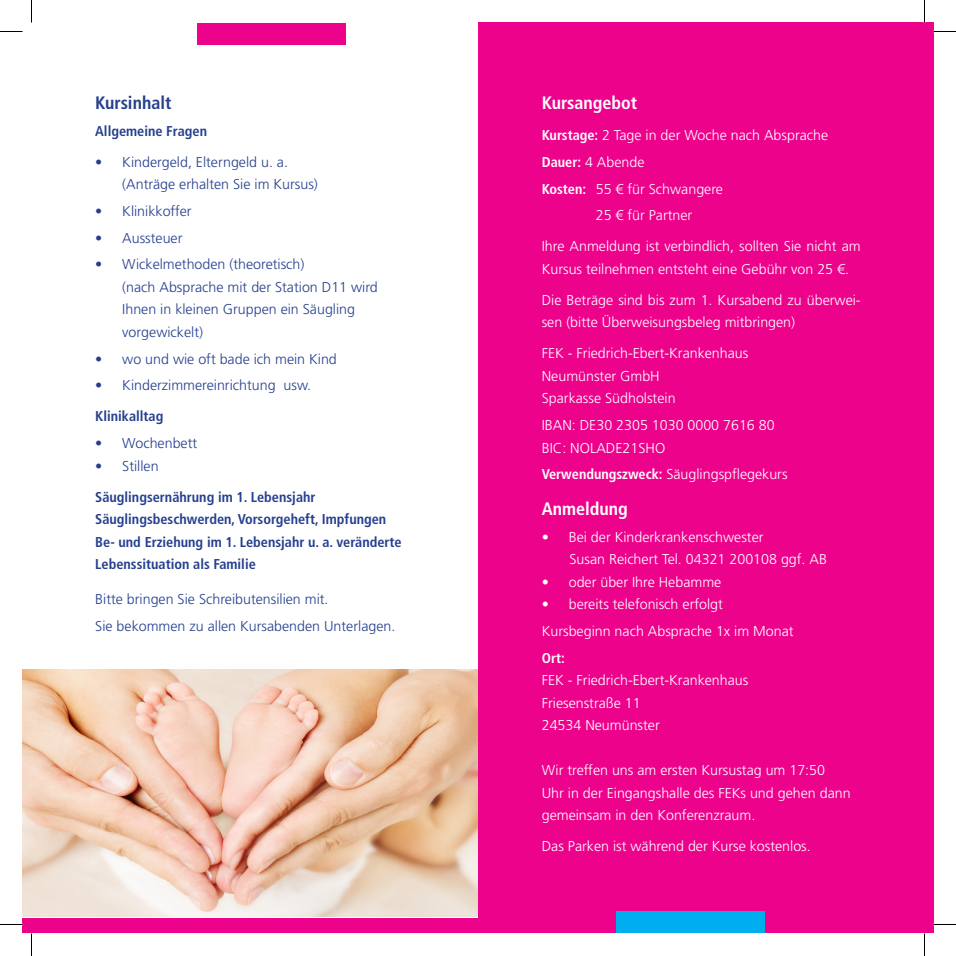
<style>
.page{position:relative;width:956px;height:956px;background:#fff}
.page>*{position:absolute;margin:0;border:0;box-sizing:border-box;transform-origin:0 0}
.t1{font:700 condensed 18px "Frutiger LT Pro";color:#fff}
.t2{font:700 condensed 18px "Frutiger LT Pro";color:#253f8e}
.t3{font:300 14.25px/22.5px "Frutiger LT Pro";color:#fff}
.t4{font:300 14.25px/22.5px "Frutiger LT Pro";color:#253f8e}
.t5{font:700 condensed 14.25px/22.5px "Frutiger LT Pro";color:#253f8e}
.t6{font:700 condensed 14.25px "Frutiger LT Pro";color:#fff}
.s1{font-weight:700;font-stretch:condensed}
</style>
<div class="page">
<div style="left:23px;top:918px;width:455px;height:15px;background:#ed028c"></div>
<div style="left:197px;top:23px;width:149px;height:21px;background:#ed028c"></div>
<div style="left:478px;top:23px;width:455px;height:910px;background:#ed028c"></div>
<div style="left:616px;top:912px;width:149px;height:21px;background:#00aeef"></div>
<img style="left:23px;top:669px;width:455px;height:248px">
<svg style="left:0;top:31px;width:22px;height:1px"></svg>
<svg style="left:933px;top:31px;width:23px;height:1px"></svg>
<svg style="left:0;top:924px;width:22px;height:1px"></svg>
<svg style="left:933px;top:924px;width:23px;height:1px"></svg>
<svg style="left:31px;top:0;width:1px;height:23px"></svg>
<svg style="left:31px;top:933px;width:1px;height:23px"></svg>
<svg style="left:924px;top:0;width:1px;height:23px"></svg>
<svg style="left:924px;top:933px;width:1px;height:23px"></svg>
<p class="t2" style="left:95px;top:92px;width:78px">Kursinhalt</p>
<p class="t5" style="left:95px;top:119px;width:113px">Allgemeine Fragen</p>
<p class="t4" style="left:122px;top:150px;width:197px;text-indent:-27px">• Kindergeld, Elterngeld u. a. (Anträge erhalten Sie im Kursus)</p>
<p class="t4" style="left:95px;top:200px;width:98px">• Klinikkoffer</p>
<p class="t4" style="left:95px;top:226px;width:89px">• Aussteuer</p>
<p class="t4" style="left:122px;top:253px;width:257px;text-indent:-27px">• Wickelmethoden (theoretisch)<br>(nach Absprache mit der Station D11 wird<br>Ihnen in kleinen Gruppen ein Säugling vorgewickelt)</p>
<p class="t4" style="left:95px;top:347px;width:243px">• wo und wie oft bade ich mein Kind</p>
<p class="t4" style="left:95px;top:374px;width:217px">• Kinderzimmereinrichtung usw.</p>
<p class="t5" style="left:95px;top:405px;width:70px">Klinikalltag</p>
<p class="t4" style="left:95px;top:432px;width:103px">• Wochenbett</p>
<p class="t4" style="left:95px;top:454px;width:65px">• Stillen</p>
<p class="t5" style="left:95px;top:485px;width:308px">Säuglingsernährung im 1. Lebensjahr Säuglingsbeschwerden, Vorsorgeheft, Impfungen Be- und Erziehung im 1. Lebensjahr u. a. veränderte Lebenssituation als Familie</p>
<p class="t4" style="left:95px;top:586px;width:302px;line-height:26.7px">Bitte bringen Sie Schreibutensilien mit.<br>Sie bekommen zu allen Kursabenden Unterlagen.</p>
<p class="t1" style="left:542px;top:92px;width:97px">Kursangebot</p>
<p class="t3" style="left:542px;top:124px;width:288px"><span class="s1">Kurstage:</span> 2 Tage in der Woche nach Absprache</p>
<p class="t3" style="left:542px;top:151px;width:104px"><span class="s1">Dauer:</span> 4 Abende</p>
<p class="t3" style="left:542px;top:177px;width:183px"><span class="s1">Kosten:</span> 55 € für Schwangere</p>
<p class="t3" style="left:596px;top:204px;width:98px">25 € für Partner</p>
<p class="t3" style="left:542px;top:235px;width:320px">Ihre Anmeldung ist verbindlich, sollten Sie nicht am<br>Kursus teilnehmen entsteht eine Gebühr von 25 €.</p>
<p class="t3" style="left:542px;top:289px;width:320px">Die Beträge sind bis zum 1. Kursabend zu überwei&shy;sen (bitte Überweisungsbeleg mitbringen)</p>
<p class="t3" style="left:542px;top:342px;width:208px">FEK - Friedrich-Ebert-Krankenhaus<br>Neumünster GmbH<br>Sparkasse Südholstein</p>
<p class="t3" style="left:542px;top:414px;width:234px">IBAN: DE30 2305 1030 0000 7616 80<br>BIC: NOLADE21SHO</p>
<p class="t3" style="left:542px;top:463px;width:247px"><span class="s1">Verwendungszweck:</span> Säuglingspflegekurs</p>
<p class="t1" style="left:542px;top:498px;width:88px">Anmeldung</p>
<p class="t3" style="left:569px;top:525px;width:259px;text-indent:-28px">• Bei der Kinderkrankenschwester<br>Susan Reichert Tel. 04321 200108 ggf. AB</p>
<p class="t3" style="left:542px;top:570px;width:181px">• oder über Ihre Hebamme</p>
<p class="t3" style="left:542px;top:591px;width:253px;line-height:26.7px">• bereits telefonisch erfolgt<br>Kursbeginn nach Absprache 1x im Monat</p>
<p class="t6" style="left:542px;top:649px;width:24px">Ort:</p>
<p class="t3" style="left:542px;top:669px;width:208px">FEK - Friedrich-Ebert-Krankenhaus<br>Friesenstraße 11<br>24534 Neumünster</p>
<p class="t3" style="left:542px;top:759px;width:310px">Wir treffen uns am ersten Kursustag um 17:50<br>Uhr in der Eingangshalle des FEKs und gehen dann gemeinsam in den Konferenzraum.</p>
<p class="t3" style="left:542px;top:835px;width:270px">Das Parken ist während der Kurse kostenlos.</p>
</div>
